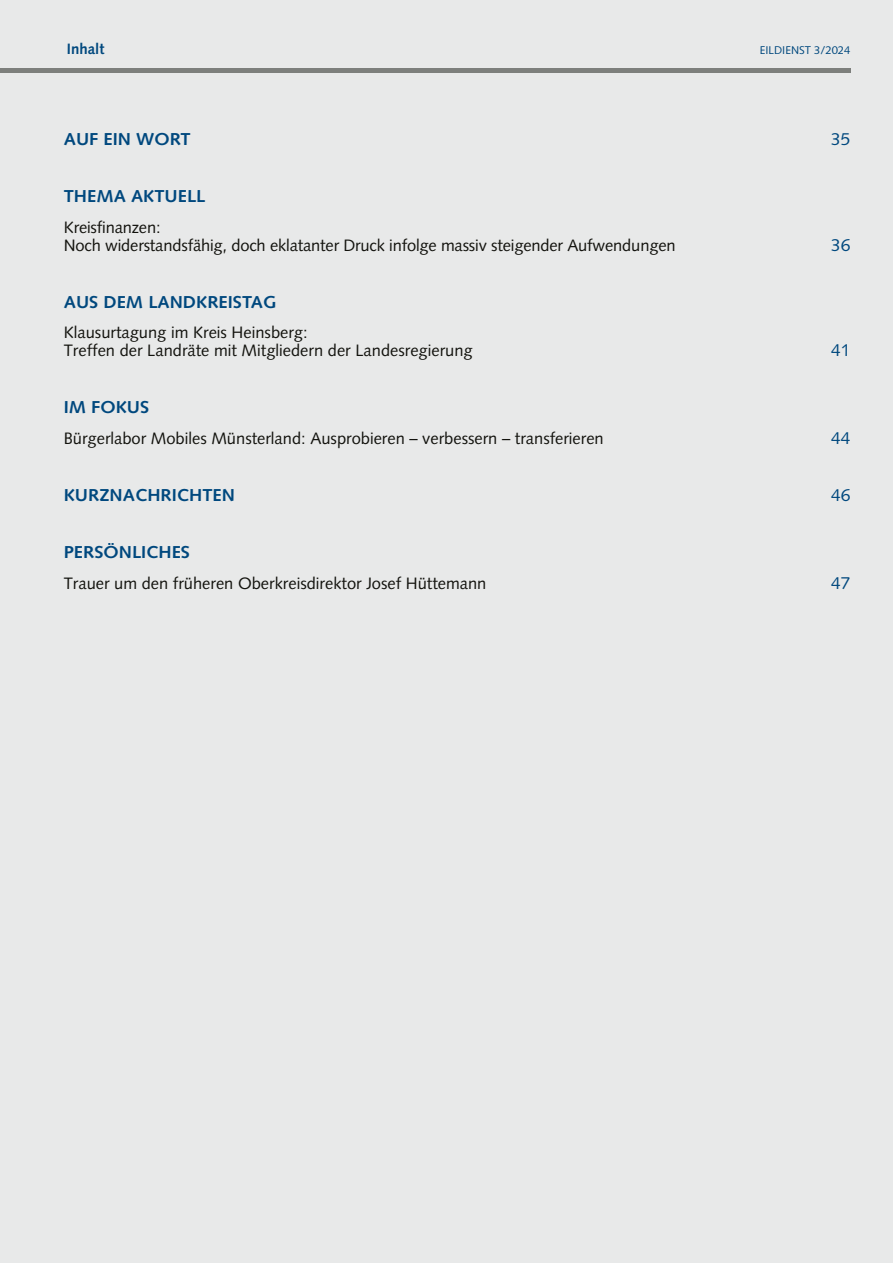
<style>
.page{position:relative;width:893px;height:1263px;background:#e8e9e9}
.page>*{position:absolute;margin:0;border:0;box-sizing:border-box;transform-origin:0 0}
.INH{font:700 17.25px "Syntax";color:#00487e;scale:1.06 1}
.INH-2{font:17.25px "Syntax";color:#00487e}
.INH-3{font:16.5px/18px "Syntax";color:#12120d}
.t1{font:700 15px "Syntax";color:#00487e}
.t2{font:11.25px "Syntax";color:#00487e}
</style>
<div class="page">
<hr style="left:0;top:68px;width:850px;height:4px;background:#7d7f7c">
<p class="t1" style="left:67px;top:40px;width:39px">Inhalt</p>
<p class="t2" style="left:760px;top:43px;width:92px">EILDIENST 3/2024</p>
<p class="INH" style="left:64px;top:129px;width:121px">AUF EIN WORT</p>
<p class="INH-2" style="left:831px;top:129px;width:21px">35</p>
<p class="INH" style="left:64px;top:186px;width:135px">THEMA AKTUELL</p>
<p class="INH-3" style="left:64px;top:218px;width:613px">Kreisfinanzen:<br>Noch widerstandsfähig, doch eklatanter Druck infolge massiv steigender Aufwendungen</p>
<p class="INH" style="left:64px;top:292px;width:202px">AUS DEM LANDKREISTAG</p>
<p class="INH-3" style="left:64px;top:324px;width:410px">Klausurtagung im Kreis Heinsberg:<br>Treffen der Landräte mit Mitgliedern der Landesregierung</p>
<p class="INH-2" style="left:831px;top:234px;width:21px">36</p>
<p class="INH-2" style="left:831px;top:340px;width:21px">41</p>
<p class="INH" style="left:64px;top:397px;width:82px">IM FOKUS</p>
<p class="INH-3" style="left:64px;top:429px;width:541px">Bürgerlabor Mobiles Münsterland: Ausprobieren – verbessern – transferieren</p>
<p class="INH-2" style="left:831px;top:428px;width:21px">44</p>
<p class="INH" style="left:64px;top:485px;width:163px">KURZNACHRICHTEN</p>
<p class="INH-2" style="left:831px;top:485px;width:21px">46</p>
<p class="INH" style="left:64px;top:542px;width:121px">PERSÖNLICHES</p>
<p class="INH-3" style="left:64px;top:574px;width:424px">Trauer um den früheren Oberkreisdirektor Josef Hüttemann</p>
<p class="INH-2" style="left:831px;top:573px;width:21px">47</p>
</div>
